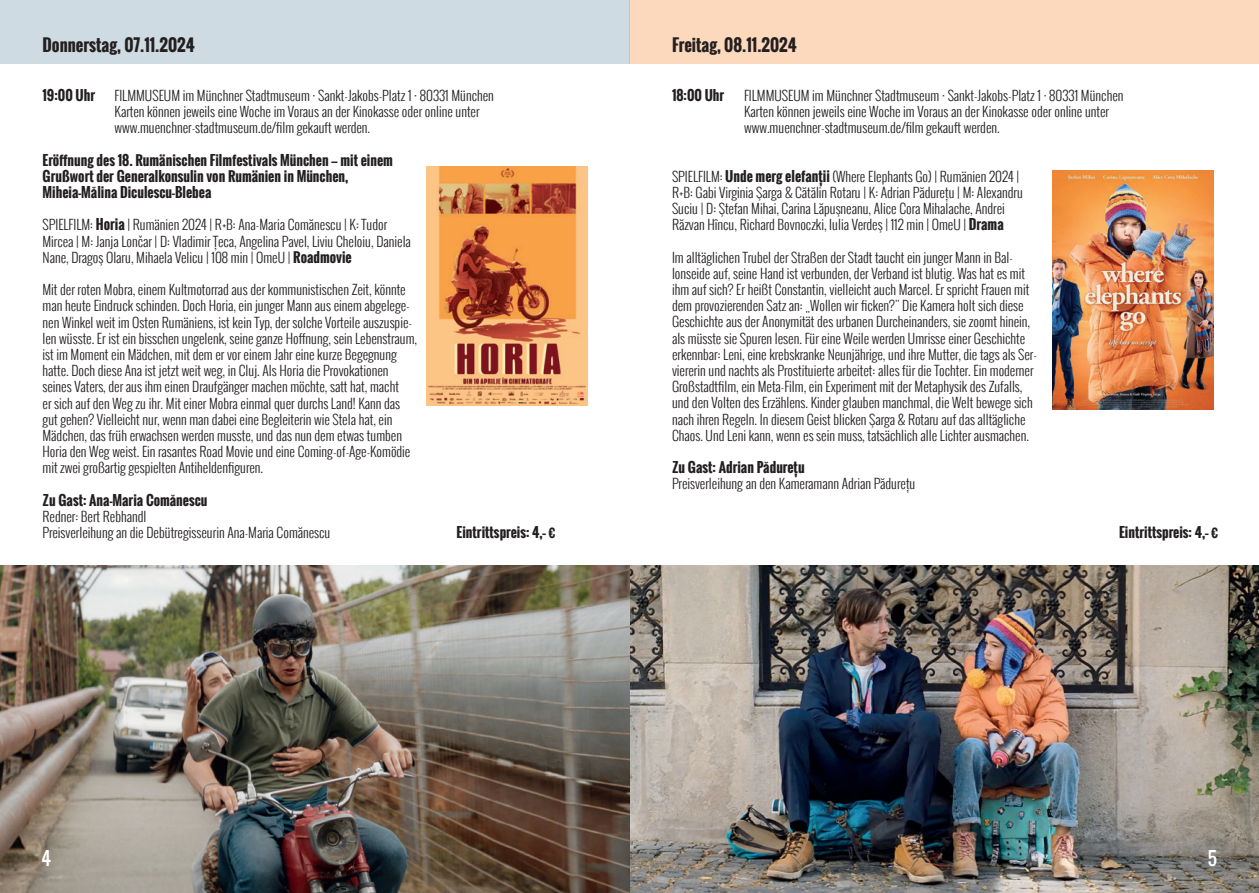
<style>
.page{position:relative;width:1259px;height:893px;background:#fff}
.page>*{position:absolute;margin:0;border:0;box-sizing:border-box;transform-origin:0 0}
.t1{font:18px "Oswald";color:#fff}
.t2{font:700 16.5px "Oswald";color:#231f20}
.t3{font:300 13.5px/16.2px "Oswald";color:#231f20}
.t4{font:700 13.5px/16.2px "Oswald";color:#231f20}
.s1{font-weight:700}
</style>
<div class="page">
<img style="left:0;top:566px;width:1259px;height:327px">
<div style="left:629px;top:0;width:630px;height:64px;background:#fcd9bc"></div>
<div style="left:0;top:0;width:629px;height:64px;background:#cfdbe2"></div>
<img style="left:426px;top:167px;width:162px;height:239px">
<img style="left:1052px;top:170px;width:161px;height:239px">
<p class="t2" style="left:43px;top:33px;width:154px">Donnerstag, 07.11.2024</p>
<p class="t4" style="left:43px;top:87px;width:54px">19:00 Uhr</p>
<p class="t3" style="left:115px;top:87px;width:381px">FILMMUSEUM im Münchner Stadtmuseum · Sankt-Jakobs-Platz 1 · 80331 München<br>Karten können jeweils eine Woche im Voraus an der Kinokasse oder online unter www.muenchner-stadtmuseum.de/film gekauft werden.</p>
<p class="t4" style="left:43px;top:152px;width:352px">Eröffnung des 18. Rumänischen Filmfestivals München -– mit einem<br>Grußwort der Generalkonsulin von Rumänien in München,<br>Miheia-Mălina Diculescu-Blebea</p>
<p class="t3" style="left:43px;top:217px;width:370px">SPIELFILM: <span class="s1">Horia</span> | Rumänien 2024 | R+B: Ana-Maria Comănescu | K: Tudor<br>Mircea | M: Janja Lončar | D: Vladimir Țeca, Angelina Pavel, Liviu Cheloiu, Daniela<br>Nane, Dragoş Olaru, Mihaela Velicu | 108 min | OmeU | <span class="s1">Roadmovie</span></p>
<p class="t3" style="left:43px;top:281px;width:376px">Mit der roten Mobra, einem Kultmotorrad aus der kommunistischen Zeit, könnte man heute Eindruck schinden. Doch Horia, ein junger Mann aus einem abgelege&shy;nen Winkel weit im Osten Rumäniens, ist kein Typ, der solche Vorteile auszuspie&shy;len wüsste. Er ist ein bisschen ungelenk, seine ganze Hoffnung, sein Lebenstraum, ist im Moment ein Mädchen, mit dem er vor einem Jahr eine kurze Begegnung hatte. Doch diese Ana ist jetzt weit weg, in Cluj. Als Horia die Provokationen seines Vaters, der aus ihm einen Draufgänger machen möchte, satt hat, macht<br>er sich auf den Weg zu ihr. Mit einer Mobra einmal quer durchs Land! Kann das gut gehen? Vielleicht nur, wenn man dabei eine Begleiterin wie Stela hat, ein Mädchen, das früh erwachsen werden musste, und das nun dem etwas tumben Horia den Weg weist. Ein rasantes Road Movie und eine Coming-of-Age-Komödie mit zwei großartig gespielten Antiheldenfiguren.</p>
<p class="t4" style="left:43px;top:492px;width:167px">Zu Gast: Ana-Maria Comănescu</p>
<p class="t3" style="left:43px;top:508px;width:289px">Redner: Bert Rebhandl<br>Preisverleihung an die Debütregisseurin Ana-Maria Comănescu</p>
<p class="t4" style="left:456px;top:524px;width:101px">Eintrittspreis: 4,– €</p>
<p class="t2" style="left:672px;top:33px;width:126px">Freitag, 08.11.2024</p>
<p class="t4" style="left:672px;top:87px;width:54px">18:00 Uhr</p>
<p class="t3" style="left:744px;top:87px;width:381px">FILMMUSEUM im Münchner Stadtmuseum · Sankt-Jakobs-Platz 1 · 80331 München<br>Karten können jeweils eine Woche im Voraus an der Kinokasse oder online unter www.muenchner-stadtmuseum.de/film gekauft werden.</p>
<p class="t3" style="left:672px;top:168px;width:352px">SPIELFILM: <span class="s1">Unde merg elefanții</span> (Where Elephants Go) | Rumänien 2024 | R+B: Gabi Virginia Şarga &amp; Cătălin Rotaru | K: Adrian Pădurețu | M: Alexandru Suciu | D: Ştefan Mihai, Carina Lăpuşneanu, Alice Cora Mihalache, Andrei Răzvan Hîncu, Richard Bovnoczki, Iulia Verdeş | 112 min | OmeU | <span class="s1">Drama</span></p>
<p class="t3" style="left:672px;top:249px;width:366px">Im alltäglichen Trubel der Straßen der Stadt taucht ein junger Mann in Bal&shy;lonseide auf, seine Hand ist verbunden, der Verband ist blutig. Was hat es mit ihm auf sich? Er heißt Constantin, vielleicht auch Marcel. Er spricht Frauen mit dem provozierenden Satz an: „Wollen wir ficken?" Die Kamera holt sich diese Geschichte aus der Anonymität des urbanen Durcheinanders, sie zoomt hinein, als müsste sie Spuren lesen. Für eine Weile werden Umrisse einer Geschichte erkennbar: Leni, eine krebskranke Neunjährige, und ihre Mutter, die tags als Ser&shy;viererin und nachts als Prostituierte arbeitet: alles für die Tochter. Ein moderner Großstadtfilm, ein Meta-Film, ein Experiment mit der Metaphysik des Zufalls, und den Volten des Erzählens. Kinder glauben manchmal, die Welt bewege sich nach ihren Regeln. In diesem Geist blicken Şarga &amp; Rotaru auf das alltägliche Chaos. Und Leni kann, wenn es sein muss, tatsächlich alle Lichter ausmachen.</p>
<p class="t4" style="left:672px;top:460px;width:134px">Zu Gast: Adrian Pădurețu</p>
<p class="t3" style="left:672px;top:476px;width:245px">Preisverleihung an den Kameramann Adrian Pădurețu</p>
<p class="t4" style="left:1119px;top:525px;width:101px">Eintrittspreis: 4,– €</p>
<h1 class="t1" style="left:41px;top:844px;width:11px">4</h1>
<h1 class="t1" style="left:1208px;top:844px;width:11px">5</h1>
</div>
